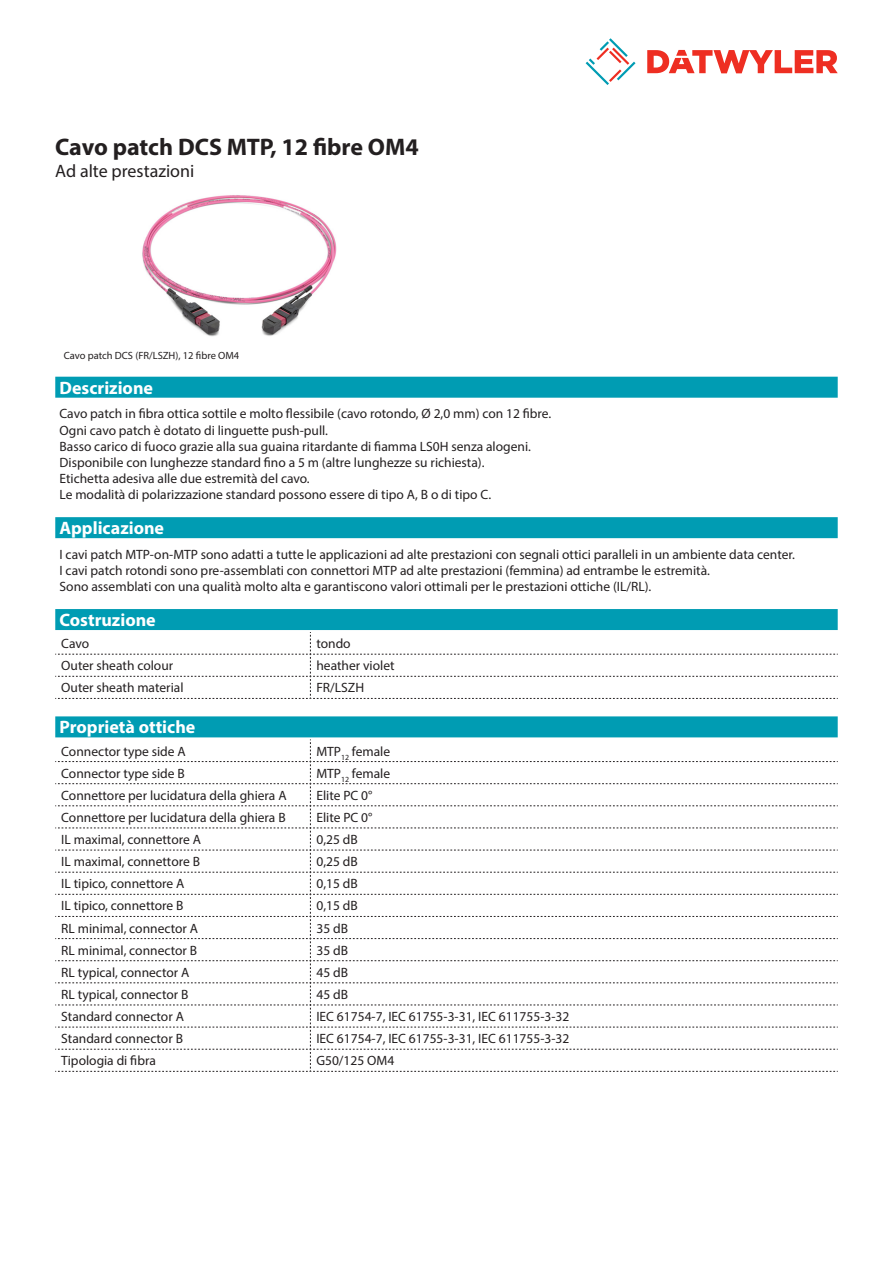
<style>
.page{position:relative;width:893px;height:1263px;background:#fff}
.page>*{position:absolute;margin:0;border:0;box-sizing:border-box;transform-origin:0 0}
.Product_Head{font:700 24px "Myriad Pro";color:#231f20}
.Standard_Head_Proper{font:700 18px "Myriad Pro";color:#fff}
.SubHead{font:18px "Myriad Pro";color:#231f20}
.Standard_text{font:13.5px/16.2px "Myriad Pro";color:#231f20}
.myriad_light_propert{font:13.5px "Myriad Pro";color:#231f20}
.imagetext{font:10.5px "Myriad Pro";color:#231f20}
</style>
<div class="page">
<svg style="left:586px;top:38px;width:49px;height:47px"></svg>
<svg style="left:647px;top:50px;width:191px;height:23px"></svg>
<div style="left:55px;top:609px;width:783px;height:21px;background:#009cb3"></div>
<svg style="left:55px;top:632px;width:783px;height:67px"></svg>
<img style="left:142px;top:195px;width:195px;height:142px">
<div style="left:55px;top:377px;width:783px;height:21px;background:#009cb3"></div>
<div style="left:55px;top:517px;width:783px;height:21px;background:#009cb3"></div>
<div style="left:55px;top:716px;width:783px;height:21px;background:#009cb3"></div>
<svg style="left:55px;top:739px;width:783px;height:333px"></svg>
<p class="Product_Head" style="left:55px;top:131px;width:365px">Cavo patch DCS MTP, 12 fibre OM4</p>
<p class="SubHead" style="left:55px;top:160px;width:141px">Ad alte prestazioni</p>
<p class="imagetext" style="left:64px;top:349px;width:177px">Cavo patch DCS (FR/LSZH), 12 fibre OM4</p>
<p class="Standard_Head_Proper" style="left:60px;top:376px;width:95px">Descrizione</p>
<p class="Standard_text" style="left:60px;top:406px;width:493px">Cavo patch in fibra ottica sottile e molto flessibile (cavo rotondo, Ø 2,0 mm) con 12 fibre.<br>Ogni cavo patch è dotato di linguette push-pull.<br>Basso carico di fuoco grazie alla sua guaina ritardante di fiamma LS0H senza alogeni.<br>Disponibile con lunghezze standard fino a 5 m (altre lunghezze su richiesta).<br>Etichetta adesiva alle due estremità del cavo.<br>Le modalità di polarizzazione standard possono essere di tipo A, B o di tipo C.</p>
<p class="Standard_Head_Proper" style="left:60px;top:516px;width:106px">Applicazione</p>
<p class="Standard_text" style="left:60px;top:546px;width:737px">I cavi patch MTP-on-MTP sono adatti a tutte le applicazioni ad alte prestazioni con segnali ottici paralleli in un ambiente data center.<br>I cavi patch rotondi sono pre-assemblati con connettori MTP ad alte prestazioni (femmina) ad entrambe le estremità.<br>Sono assemblati con una qualità molto alta e garantiscono valori ottimali per le prestazioni ottiche (IL/RL).</p>
<p class="Standard_Head_Proper" style="left:60px;top:608px;width:98px">Costruzione</p>
<p class="myriad_light_propert" style="left:61px;top:635px;width:29px">Cavo</p>
<p class="myriad_light_propert" style="left:316px;top:635px;width:36px">tondo</p>
<p class="myriad_light_propert" style="left:61px;top:657px;width:113px">Outer sheath colour</p>
<p class="myriad_light_propert" style="left:316px;top:657px;width:80px">heather violet</p>
<p class="myriad_light_propert" style="left:61px;top:679px;width:124px">Outer sheath material</p>
<p class="myriad_light_propert" style="left:316px;top:679px;width:49px">FR/LSZH</p>
<p class="Standard_Head_Proper" style="left:60px;top:716px;width:137px">Proprietà ottiche</p>
<p class="myriad_light_propert" style="left:61px;top:743px;width:126px">Connector type side A</p>
<p class="myriad_light_propert" style="left:316px;top:743px;width:75px">MTP<sub>12</sub> female</p>
<p class="myriad_light_propert" style="left:61px;top:765px;width:125px">Connector type side B</p>
<p class="myriad_light_propert" style="left:316px;top:765px;width:75px">MTP<sub>12</sub> female</p>
<p class="myriad_light_propert" style="left:61px;top:787px;width:227px">Connettore per lucidatura della ghiera A</p>
<p class="myriad_light_propert" style="left:316px;top:787px;width:58px">Elite PC 0°</p>
<p class="myriad_light_propert" style="left:61px;top:809px;width:226px">Connettore per lucidatura della ghiera B</p>
<p class="myriad_light_propert" style="left:316px;top:809px;width:58px">Elite PC 0°</p>
<p class="myriad_light_propert" style="left:61px;top:831px;width:141px">IL maximal, connettore A</p>
<p class="myriad_light_propert" style="left:316px;top:831px;width:43px">0,25 dB</p>
<p class="myriad_light_propert" style="left:61px;top:853px;width:140px">IL maximal, connettore B</p>
<p class="myriad_light_propert" style="left:316px;top:853px;width:43px">0,25 dB</p>
<p class="myriad_light_propert" style="left:61px;top:875px;width:125px">IL tipico, connettore A</p>
<p class="myriad_light_propert" style="left:316px;top:875px;width:43px">0,15 dB</p>
<p class="myriad_light_propert" style="left:61px;top:897px;width:124px">IL tipico, connettore B</p>
<p class="myriad_light_propert" style="left:316px;top:897px;width:43px">0,15 dB</p>
<p class="myriad_light_propert" style="left:61px;top:920px;width:138px">RL minimal, connector A</p>
<p class="myriad_light_propert" style="left:316px;top:920px;width:33px">35 dB</p>
<p class="myriad_light_propert" style="left:61px;top:942px;width:137px">RL minimal, connector B</p>
<p class="myriad_light_propert" style="left:316px;top:942px;width:33px">35 dB</p>
<p class="myriad_light_propert" style="left:61px;top:964px;width:130px">RL typical, connector A</p>
<p class="myriad_light_propert" style="left:316px;top:964px;width:33px">45 dB</p>
<p class="myriad_light_propert" style="left:61px;top:986px;width:129px">RL typical, connector B</p>
<p class="myriad_light_propert" style="left:316px;top:986px;width:33px">45 dB</p>
<p class="myriad_light_propert" style="left:61px;top:1008px;width:124px">Standard connector A</p>
<p class="myriad_light_propert" style="left:316px;top:1008px;width:255px">IEC 61754-7, IEC 61755-3-31, IEC 611755-3-32</p>
<p class="myriad_light_propert" style="left:61px;top:1030px;width:123px">Standard connector B</p>
<p class="myriad_light_propert" style="left:316px;top:1030px;width:255px">IEC 61754-7, IEC 61755-3-31, IEC 611755-3-32</p>
<p class="myriad_light_propert" style="left:61px;top:1052px;width:96px">Tipologia di fibra</p>
<p class="myriad_light_propert" style="left:316px;top:1052px;width:79px">G50/125 OM4</p>
</div>
